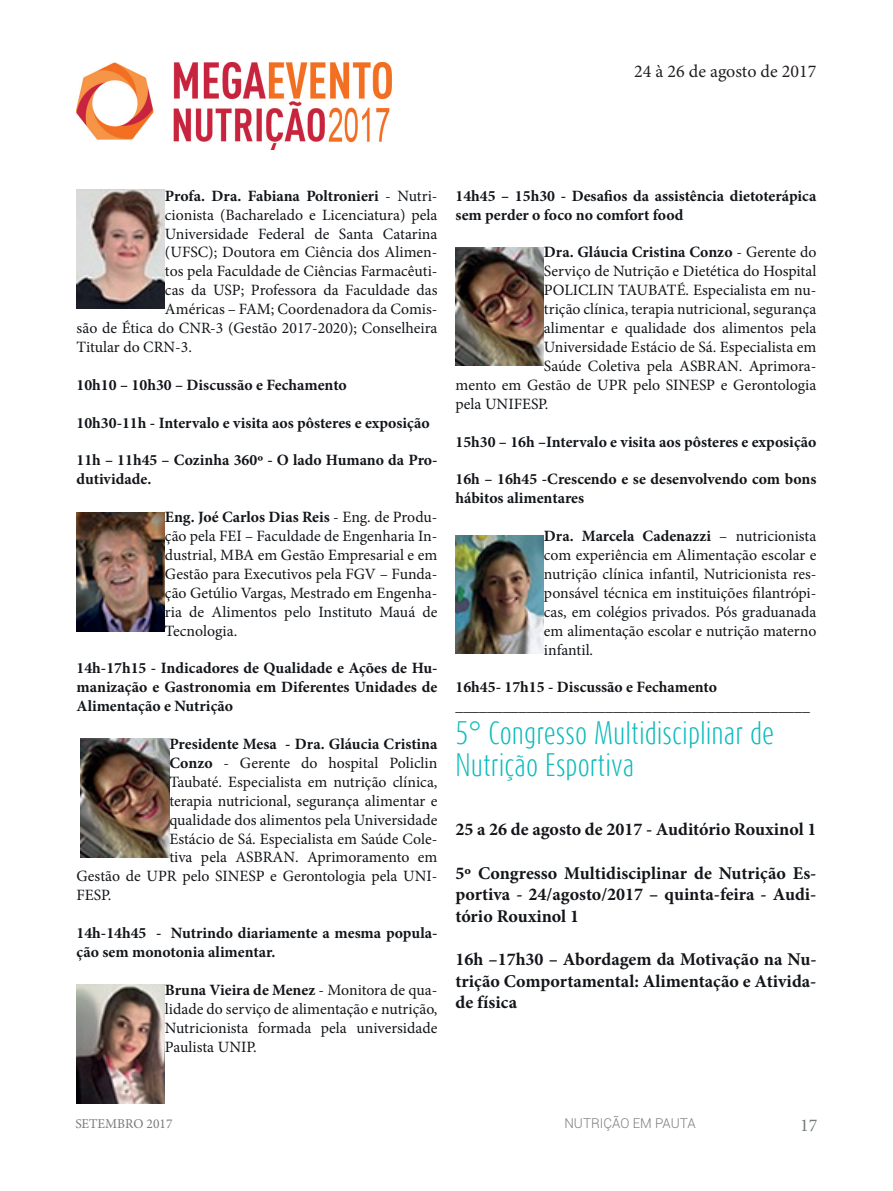
<style>
.page{position:relative;width:893px;height:1191px;background:#fff}
.page>*{position:absolute;margin:0;border:0;box-sizing:border-box;transform-origin:0 0}
.t1{font:300 27px/32.4px "Dax Compact";color:#0fbbbb}
.t2{font:700 18px/21.6px "Minion Pro";color:#121519;text-align:justify}
.t3{font:18px "Minion Pro";color:#231f20}
.t4{font:18px "Minion Pro";color:#767a7b}
.t5{font:15.75px/18.9px "Minion Pro";color:#121519;text-align:justify}
.t6{font:700 15.75px/18.9px "Minion Pro";color:#121519}
.t7{font:300 13.5px "Roboto";color:#7b7d80}
.t8{font:13.5px "Minion Pro";color:#787b7b}
.s1{font-weight:400}
.s2{font-weight:700}
</style>
<div class="page">
<img style="left:77px;top:189px;width:88px;height:119px">
<img style="left:77px;top:513px;width:88px;height:118px">
<img style="left:81px;top:739px;width:88px;height:118px">
<img style="left:77px;top:984px;width:88px;height:119px">
<img style="left:455px;top:247px;width:89px;height:119px">
<img style="left:455px;top:535px;width:89px;height:119px">
<img style="left:77px;top:63px;width:315px;height:86px">
<p class="t3" style="left:634px;top:59px;width:184px">24 à 26 de agosto de 2017</p>
<p class="t6" style="left:165px;top:186px;width:274px">Profa. Dra. Fabiana Poltronieri <span class="s1">- Nutri-</span></p>
<p class="t5" style="left:165px;top:205px;width:274px">cionista (Bacharelado e Licenciatura) pela</p>
<p class="t5" style="left:165px;top:224px;width:274px">Universidade Federal de Santa Catarina</p>
<p class="t5" style="left:165px;top:243px;width:274px">(UFSC); Doutora em Ciência dos Alimen-</p>
<p class="t5" style="left:165px;top:262px;width:274px">tos pela Faculdade de Ciências Farmacêuti-</p>
<p class="t5" style="left:165px;top:281px;width:274px">cas da USP; Professora da Faculdade das</p>
<p class="t5" style="left:165px;top:300px;width:274px">Américas – FAM; Coordenadora da Comis-</p>
<p class="t5" style="left:77px;top:319px;width:362px">são de Ética do CNR-3 (Gestão 2017-2020); Conselheira</p>
<p class="t5" style="left:77px;top:337px;width:117px">Titular do CRN-3.</p>
<p class="t6" style="left:77px;top:375px;width:272px">10h10 – 10h30 – Discussão e Fechamento</p>
<p class="t6" style="left:77px;top:413px;width:355px">10h30-11h - Intervalo e visita aos pôsteres e exposição</p>
<p class="t6" style="left:77px;top:451px;width:362px">11h – 11h45 – Cozinha 360º - O lado Humano da Pro&shy;dutividade.</p>
<p class="t5" style="left:165px;top:508px;width:274px"><span class="s2">Eng. Joé Carlos Dias Reis</span> - Eng. de Produ&shy;ção pela FEI – Faculdade de Engenharia In&shy;dustrial, MBA em Gestão Empresarial e em Gestão para Executivos pela FGV – Funda&shy;ção Getúlio Vargas, Mestrado em Engenha&shy;ria de Alimentos pelo Instituto Mauá de Tecnologia.</p>
<p class="t6" style="left:77px;top:658px;width:362px;text-align:justify">14h-17h15 - Indicadores de Qualidade e Ações de Hu&shy;manização e Gastronomia em Diferentes Unidades de Alimentação e Nutrição</p>
<p class="t6" style="left:169px;top:734px;width:270px">Presidente Mesa - Dra. Gláucia Cristina</p>
<p class="t5" style="left:169px;top:753px;width:270px"><span class="s2">Conzo</span> - Gerente do hospital Policlin</p>
<p class="t5" style="left:169px;top:772px;width:270px">Taubaté. Especialista em nutrição clínica,</p>
<p class="t5" style="left:169px;top:791px;width:270px">terapia nutricional, segurança alimentar e</p>
<p class="t5" style="left:169px;top:810px;width:270px">qualidade dos alimentos pela Universidade</p>
<p class="t5" style="left:169px;top:829px;width:270px">Estácio de Sá. Especialista em Saúde Cole-</p>
<p class="t5" style="left:169px;top:848px;width:270px">tiva pela ASBRAN. Aprimoramento em</p>
<p class="t5" style="left:77px;top:867px;width:362px">Gestão de UPR pelo SINESP e Gerontologia pela UNI-</p>
<p class="t5" style="left:77px;top:886px;width:36px">FESP.</p>
<p class="t6" style="left:77px;top:923px;width:362px">14h-14h45 - Nutrindo diariamente a mesma popula&shy;ção sem monotonia alimentar.</p>
<p class="t5" style="left:165px;top:980px;width:274px"><span class="s2">Bruna Vieira de Menez</span> - Monitora de qua&shy;lidade do serviço de alimentação e nutrição, Nutricionista formada pela universidade Paulista UNIP.</p>
<p class="t6" style="left:455px;top:186px;width:362px">14h45 – 15h30 - Desafios da assistência dietoterápica sem perder o foco no comfort food</p>
<p class="t6" style="left:544px;top:243px;width:274px">Dra. Gláucia Cristina Conzo <span class="s1">- Gerente do</span></p>
<p class="t5" style="left:544px;top:262px;width:274px">Serviço de Nutrição e Dietética do Hospital</p>
<p class="t5" style="left:544px;top:281px;width:274px">POLICLIN TAUBATÉ. Especialista em nu-</p>
<p class="t5" style="left:544px;top:300px;width:274px">trição clínica, terapia nutricional, segurança</p>
<p class="t5" style="left:544px;top:319px;width:274px">alimentar e qualidade dos alimentos pela</p>
<p class="t5" style="left:544px;top:337px;width:274px">Universidade Estácio de Sá. Especialista em</p>
<p class="t5" style="left:544px;top:356px;width:274px">Saúde Coletiva pela ASBRAN. Aprimora-</p>
<p class="t5" style="left:455px;top:375px;width:362px">mento em Gestão de UPR pelo SINESP e Gerontologia</p>
<p class="t5" style="left:455px;top:394px;width:95px">pela UNIFESP.</p>
<p class="t6" style="left:455px;top:432px;width:362px">15h30 – 16h –Intervalo e visita aos pôsteres e exposição</p>
<p class="t6" style="left:455px;top:469px;width:362px">16h – 16h45 -Crescendo e se desenvolvendo com bons hábitos alimentares</p>
<p class="t5" style="left:544px;top:526px;width:274px"><span class="s2">Dra. Marcela Cadenazzi</span> – nutricionista com experiência em Alimentação escolar e nutrição clínica infantil, Nutricionista res&shy;ponsável técnica em instituições filantrópi&shy;cas, em colégios privados. Pós graduanada em alimentação escolar e nutrição materno infantil.</p>
<p class="t6" style="left:455px;top:677px;width:263px">16h45- 17h15 - Discussão e Fechamento</p>
<p class="t5" style="left:455px;top:697px;width:356px">_____________________________________________</p>
<h1 class="t1" style="left:455px;top:715px;width:320px">5° Congresso Multidisciplinar de<br>Nutrição Esportiva</h1>
<p class="t2" style="left:455px;top:818px;width:362px">25 a 26 de agosto de 2017 - Auditório Rouxinol 1</p>
<p class="t2" style="left:455px;top:862px;width:362px">5º Congresso Multidisciplinar de Nutrição Es&shy;portiva - 24/agosto/2017 – quinta-feira - Audi&shy;tório Rouxinol 1</p>
<p class="t2" style="left:455px;top:948px;width:362px">16h –17h30 – Abordagem da Motivação na Nu&shy;trição Comportamental: Alimentação e Ativida&shy;de física</p>
<p class="t8" style="left:75px;top:1114px;width:99px">SETEMBRO 2017</p>
<p class="t7" style="left:564px;top:1114px;width:133px">NUTRIÇÃO EM PAUTA</p>
<p class="t4" style="left:800px;top:1113px;width:19px">17</p>
</div>
